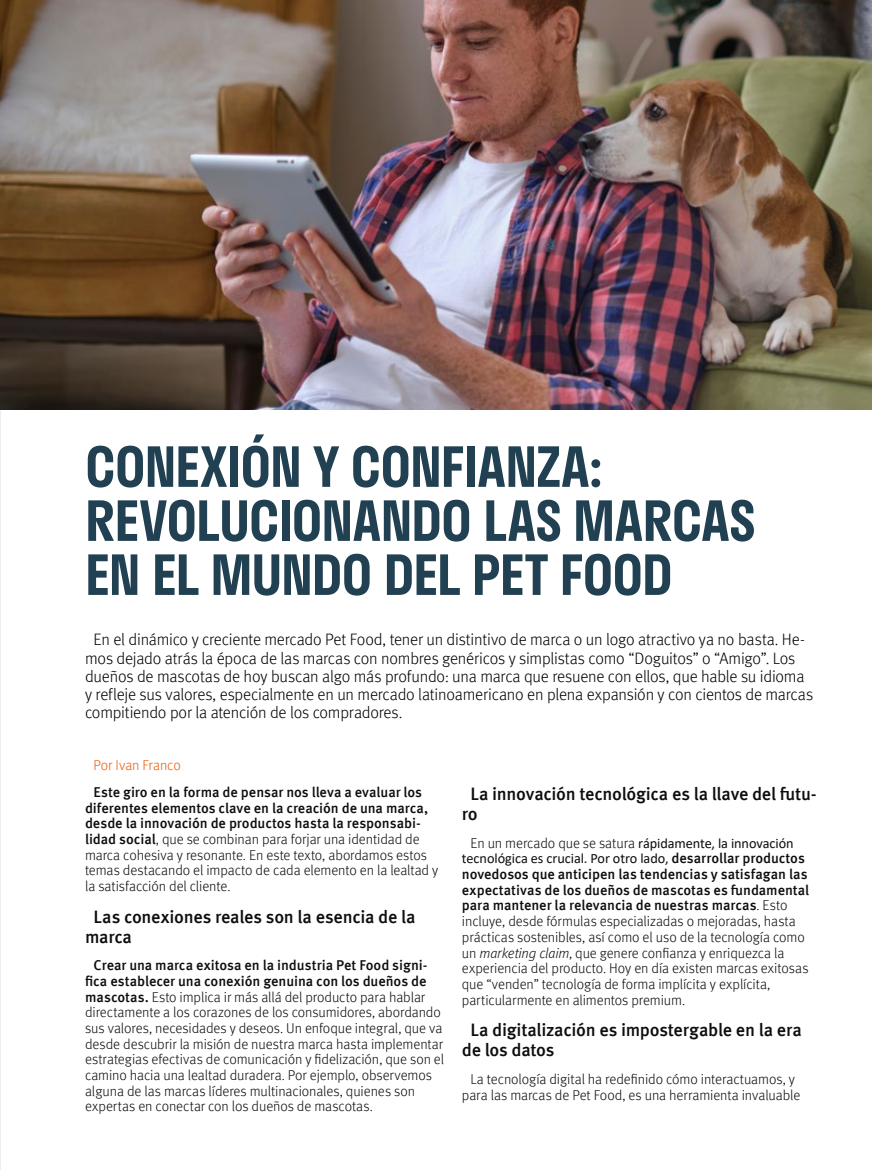
<style>
.page{position:relative;width:872px;height:1170px;background:#fff}
.page>*{position:absolute;margin:0;border:0;box-sizing:border-box;transform-origin:0 0}
.t1{font:600 54px/54px "Stratos";letter-spacing:-.015em;color:#214051}
.t2{font:500 18px/19.8px "Meta Pro";letter-spacing:-.02em;color:#0d0d0d}
.t3{font:300 16.5px/18.1px "Meta Pro";letter-spacing:-.015em;color:#000}
.t4{font:300 14.25px/15.8px "Meta Pro";letter-spacing:-.005em;color:#0d0d0d}
.t5{font:14.25px/15.6px "Calibri";letter-spacing:-.005em;color:#0d0d0d;text-align:center}
.t6{font:300 14.25px "Meta Pro";letter-spacing:-.005em;color:#ea5b0b}
.s1{font-weight:500}
.s2{font-family:"Meta Pro";font-weight:300}
.s3{font-family:"Meta Pro";font-weight:500}
.s4{font-style:italic}
</style>
<div class="page">
<img style="left:0;top:0;width:1px;height:1169px">
<hr style="left:0;top:798px;width:1px;height:59px;background:#fff">
<img style="left:0;top:0;width:872px;height:409px">
<h1 class="t1" style="left:85px;top:438px;width:672px">CONEXIÓN Y CONFIANZA:<br>REVOLUCIONANDO LAS MARCAS<br>EN EL MUNDO DEL PET FOOD</h1>
<p class="t3" style="left:85px;top:629px;width:729px;text-indent:9px">En el dinámico y creciente mercado Pet Food, tener un distintivo de marca o un logo atractivo ya no basta. He&shy;mos dejado atrás la época de las marcas con nombres genéricos y simplistas como “Doguitos” o “Amigo”. Los dueños de mascotas de hoy buscan algo más profundo: una marca que resuene con ellos, que hable su idioma y refleje sus valores, especialmente en un mercado latinoamericano en plena expansión y con cientos de marcas compitiendo por la atención de los compradores.</p>
<p class="t6" style="left:94px;top:755px;width:89px">Por Ivan Franco</p>
<p class="t4" style="left:85px;top:783px;width:355px;text-indent:9px"><span class="s1">Este giro en la forma de pensar nos lleva a evaluar los diferentes elementos clave en la creación de una marca, desde la innovación de productos hasta la responsabi&shy;lidad social</span>, que se combinan para forjar una identidad de marca cohesiva y resonante. En este texto, abordamos estos temas destacando el impacto de cada elemento en la lealtad y la satisfacción del cliente.</p>
<p class="t2" style="left:85px;top:905px;width:332px;text-indent:8px">Las conexiones reales son la esencia de la marca</p>
<p class="t4" style="left:85px;top:956px;width:360px;text-indent:9px"><span class="s1">Crear una marca exitosa en la industria Pet Food signi&shy;fica establecer una conexión genuina con los dueños de mascotas.</span> Esto implica ir más allá del producto para hablar directamente a los corazones de los consumidores, abordando sus valores, necesidades y deseos. Un enfoque integral, que va desde descubrir la misión de nuestra marca hasta implementar estrategias efectivas de comunicación y fidelización, que son el camino hacia una lealtad duradera. Por ejemplo, observemos alguna de las marcas líderes multinacionales, quienes son expertas en conectar con los dueños de mascotas.</p>
<p class="t2" style="left:462px;top:782px;width:356px;text-indent:9px">La innovación tecnológica es la llave del futu&shy;ro</p>
<p class="t5" style="left:462px;top:834px;width:344px"><span class="s2">En un mercado que se satura</span> rápidamente, la innovación tecnológica es crucial. Por otro lado, <span class="s3">desarrollar productos</span></p>
<p class="t4" style="left:462px;top:865px;width:349px"><span class="s1">novedosos que anticipen las tendencias y satisfagan las expectativas de los dueños de mascotas es fundamental para mantener la relevancia de nuestras marcas</span>. Esto incluye, desde fórmulas especializadas o mejoradas, hasta prácticas sostenibles, así como el uso de la tecnología como un <span class="s4">marketing claim</span>, que genere confianza y enriquezca la experiencia del producto. Hoy en día existen marcas exitosas que “venden” tecnología de forma implícita y explícita, particularmente en alimentos premium.</p>
<p class="t2" style="left:462px;top:1018px;width:341px;text-indent:8px">La digitalización es impostergable en la era de los datos</p>
<p class="t4" style="left:462px;top:1070px;width:340px;text-align:center">La tecnología digital ha redefinido cómo interactuamos, y para las marcas de Pet Food, es una herramienta invaluable</p>
</div>
